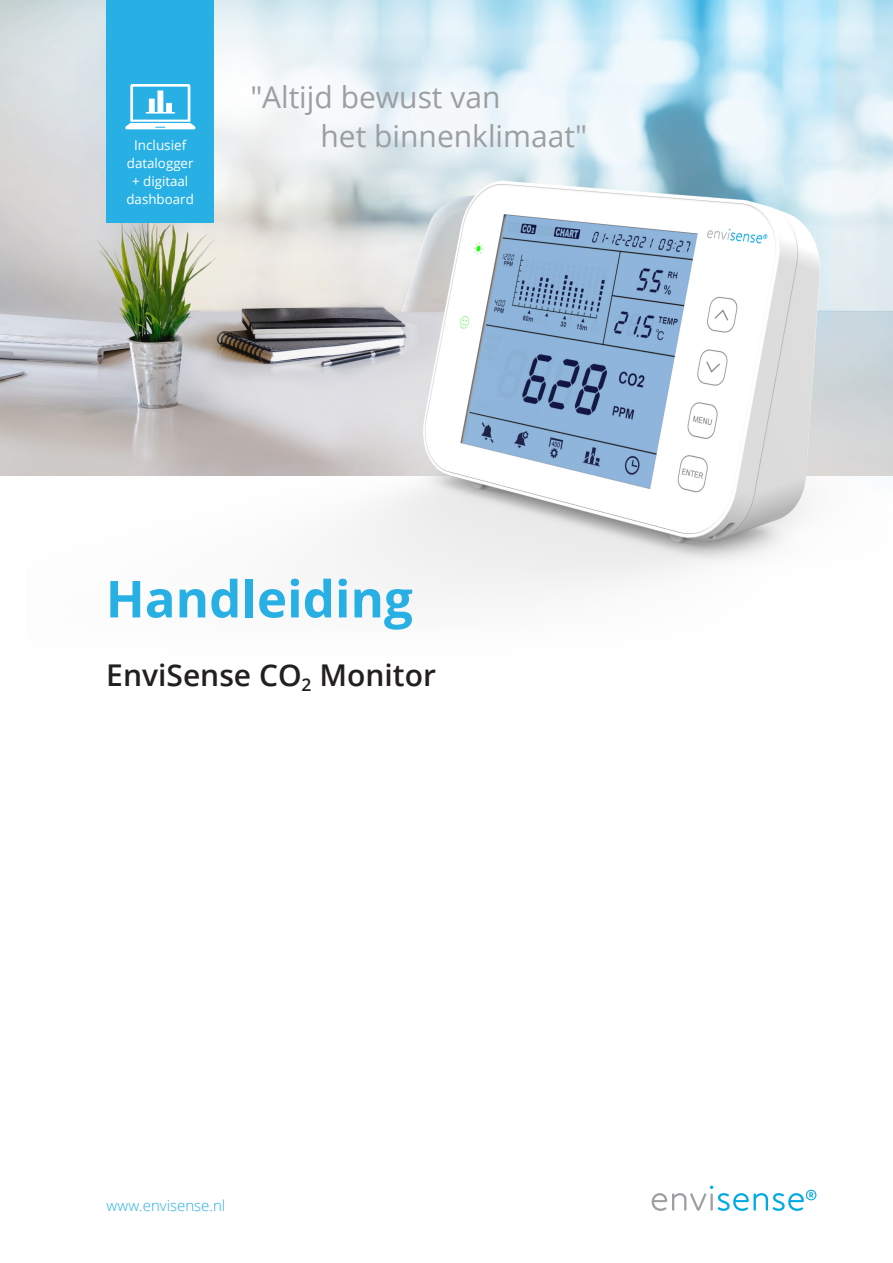
<style>
.page{position:relative;width:893px;height:1263px;background:#fff}
.page>*{position:absolute;margin:0;border:0;box-sizing:border-box;transform-origin:0 0}
.t1{font:700 51px "Open Sans";color:#28afe4}
.KOP_1{font:30px/39px "Open Sans";color:#9b9fa2}
.KOP_1-2{font:600 30px "Open Sans";color:#231f20}
.BODY_KOP{font:300 15px "Open Sans";color:#28afe4}
.t2{font:13.5px "Open Sans";color:#fff}
.t3{font:13.35px "Open Sans";color:#fff}
</style>
<div class="page">
<svg style="left:652px;top:1185px;width:164px;height:26px"></svg>
<svg style="left:0;top:0;width:27px;height:476px;background:#cacbcc"></svg>
<img style="left:27px;top:0;width:866px;height:594px">
<svg style="left:113px;top:0;width:264px;height:224px"></svg>
<div style="left:106px;top:0;width:108px;height:223px;background:#28afe4"></div>
<svg style="left:125px;top:84px;width:71px;height:45px"></svg>
<p class="t2" style="left:134px;top:136px;width:54px">Inclusief</p>
<p class="t3" style="left:127px;top:154px;width:68px">datalogger</p>
<p class="t3" style="left:132px;top:172px;width:58px">+ digitaal</p>
<p class="t3" style="left:126px;top:190px;width:69px">dashboard</p>
<p class="KOP_1" style="left:321px;top:77px;width:268px;text-indent:-70px">″Altijd bewust van<br>het binnenklimaat″</p>
<p class="t1" style="left:106px;top:563px;width:309px">Handleiding</p>
<p class="KOP_1-2" style="left:106px;top:654px;width:331px">EnviSense CO<sub>2</sub> Monitor</p>
<p class="BODY_KOP" style="left:107px;top:1195px;width:120px">www.envisense.nl</p>
</div>
